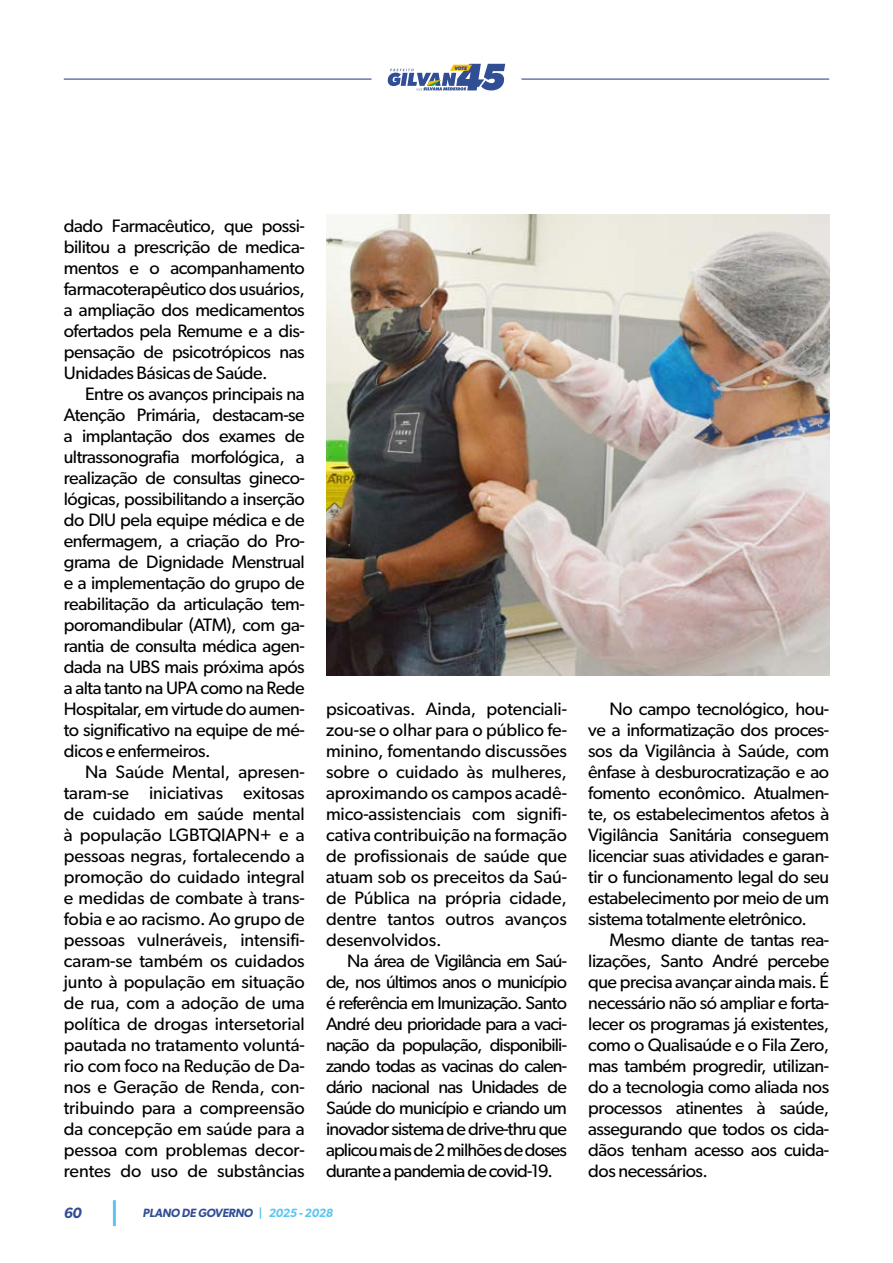
<style>
.page{position:relative;width:893px;height:1263px;background:#fff}
.page>*{position:absolute;margin:0;border:0;box-sizing:border-box;transform-origin:0 0}
.t1{font:18px/21px "Gibson";letter-spacing:-.025em;color:#000;text-align:justify}
.t2{font:italic 600 15px "Gibson";color:#314e95}
.t3{font:italic 600 12px "Gibson";letter-spacing:-.02em;color:#314e95}
.t4{font:italic 700 4.95px "Gibson";color:#2b4496}
.s1{color:#5bc5f2}
</style>
<div class="page">
<hr style="left:113px;top:1200px;width:3px;height:26px;background:#5bc5f2">
<svg style="left:388px;top:64px;width:117px;height:26px"></svg>
<hr style="left:64px;top:79px;width:308px;height:1px;background:#314e95">
<hr style="left:521px;top:79px;width:308px;height:1px;background:#314e95">
<img style="left:326px;top:214px;width:503px;height:461px">
<p class="t4" style="left:454px;top:65px;width:14px">VOTE</p>
<p class="t1" style="left:64px;top:215px;width:242px">dado Farmacêutico, que possi&shy;bilitou a prescrição de medica&shy;mentos e o acompanhamento farmacoterapêutico dos usuários, a ampliação dos medicamentos ofertados pela Remume e a dis&shy;pensação de psicotrópicos nas Unidades Básicas de Saúde.</p>
<p class="t1" style="left:64px;top:383px;width:242px;text-indent:21px">Entre os avanços principais na Atenção Primária, destacam-se a implantação dos exames de ultrassonografia morfológica, a realização de consultas gineco&shy;lógicas, possibilitando a inserção do DIU pela equipe médica e de enfermagem, a criação do Pro&shy;grama de Dignidade Menstrual e a implementação do grupo de reabilitação da articulação tem&shy;poromandibular (ATM), com ga&shy;rantia de consulta médica agen&shy;dada na UBS mais próxima após a alta tanto na UPA como na Rede Hospitalar, em virtude do aumen&shy;to significativo na equipe de mé&shy;dicos e enfermeiros.</p>
<p class="t1" style="left:64px;top:761px;width:242px;text-indent:21px">Na Saúde Mental, apresen&shy;taram-se iniciativas exitosas de cuidado em saúde mental à população LGBTQIAPN+ e a pessoas negras, fortalecendo a promoção do cuidado integral e medidas de combate à trans&shy;fobia e ao racismo. Ao grupo de pessoas vulneráveis, intensifi&shy;caram-se também os cuidados junto à população em situação de rua, com a adoção de uma política de drogas intersetorial pautada no tratamento voluntá&shy;rio com foco na Redução de Da&shy;nos e Geração de Renda, con&shy;tribuindo para a compreensão da concepção em saúde para a pessoa com problemas decor&shy;rentes do uso de substâncias</p>
<p class="t1" style="left:326px;top:698px;width:242px">psicoativas. Ainda, potenciali&shy;zou-se o olhar para o público fe&shy;minino, fomentando discussões sobre o cuidado às mulheres, aproximando os campos acadê&shy;mico-assistenciais com signifi&shy;cativa contribuição na formação de profissionais de saúde que atuam sob os preceitos da Saú&shy;de Pública na própria cidade, dentre tantos outros avanços desenvolvidos.</p>
<p class="t1" style="left:326px;top:950px;width:242px;text-indent:21px">Na área de Vigilância em Saú&shy;de, nos últimos anos o município é referência em Imunização. Santo André deu prioridade para a vaci&shy;nação da população, disponibili&shy;zando todas as vacinas do calen&shy;dário nacional nas Unidades de Saúde do município e criando um inovador sistema de drive-thru que aplicou mais de 2 milhões de doses durante a pandemia de covid-19.</p>
<p class="t2" style="left:64px;top:1204px;width:19px">60</p>
<p class="t3" style="left:143px;top:1206px;width:192px">PLANO DE GOVERNO <span class="s1">| 2025 - 2028</span></p>
<p class="t1" style="left:588px;top:698px;width:242px;text-indent:21px">No campo tecnológico, hou&shy;ve a informatização dos proces&shy;sos da Vigilância à Saúde, com ênfase à desburocratização e ao fomento econômico. Atualmen&shy;te, os estabelecimentos afetos à Vigilância Sanitária conseguem licenciar suas atividades e garan&shy;tir o funcionamento legal do seu estabelecimento por meio de um sistema totalmente eletrônico.</p>
<p class="t1" style="left:588px;top:929px;width:242px;text-indent:21px">Mesmo diante de tantas rea&shy;lizações, Santo André percebe que precisa avançar ainda mais. É necessário não só ampliar e forta&shy;lecer os programas já existentes, como o Qualisaúde e o Fila Zero, mas também progredir, utilizan&shy;do a tecnologia como aliada nos processos atinentes à saúde, assegurando que todos os cida&shy;dãos tenham acesso aos cuida&shy;dos necessários.</p>
</div>
